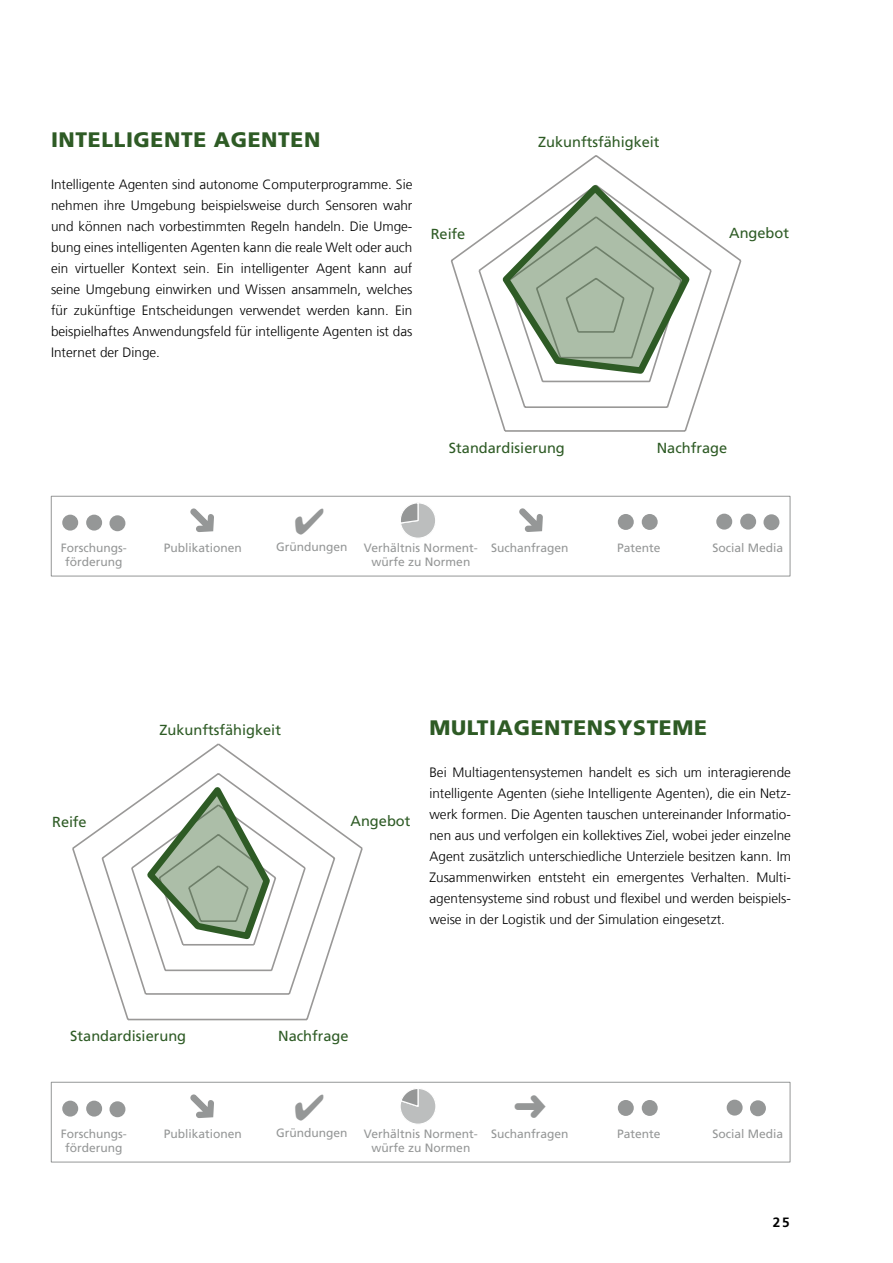
<style>
.page{position:relative;width:893px;height:1263px;background:#fff}
.page>*{position:absolute;margin:0;border:0;box-sizing:border-box;transform-origin:0 0}
.t1{font:900 21px "Frutiger LT Com";letter-spacing:.03em;color:#2e5b25}
.t2{font:14.55px "Frutiger LT Com";color:#2e5b25}
.t3{font:300 13.5px/21px "Frutiger LT Com";color:#000;text-align:justify}
.t4{font:700 13.5px "Frutiger LT Com";color:#000}
.t5{font:12px/14.4px "Frutiger LT Com";color:#959797;text-align:center}
</style>
<div class="page">
<svg style="left:451px;top:155px;width:291px;height:277px"></svg>
<svg style="left:498px;top:179px;width:196px;height:198px"></svg>
<svg style="left:72px;top:743px;width:291px;height:278px"></svg>
<svg style="left:142px;top:781px;width:132px;height:162px"></svg>
<svg style="left:401px;top:503px;width:34px;height:35px"></svg>
<div style="left:51px;top:496px;width:739px;height:80px;border:1px solid #959797"></div>
<div style="left:618px;top:514px;width:16px;height:16px;background:#959797;border-radius:50%"></div>
<div style="left:642px;top:514px;width:16px;height:16px;background:#959797;border-radius:50%"></div>
<div style="left:62px;top:515px;width:16px;height:16px;background:#959797;border-radius:50%"></div>
<div style="left:86px;top:515px;width:16px;height:16px;background:#959797;border-radius:50%"></div>
<div style="left:109px;top:515px;width:16px;height:16px;background:#959797;border-radius:50%"></div>
<div style="left:716px;top:514px;width:16px;height:16px;background:#959797;border-radius:50%"></div>
<div style="left:740px;top:514px;width:16px;height:16px;background:#959797;border-radius:50%"></div>
<div style="left:763px;top:514px;width:16px;height:16px;background:#959797;border-radius:50%"></div>
<svg style="left:400px;top:1089px;width:36px;height:35px"></svg>
<div style="left:51px;top:1082px;width:739px;height:80px;border:1px solid #959797"></div>
<div style="left:618px;top:1100px;width:16px;height:16px;background:#959797;border-radius:50%"></div>
<div style="left:642px;top:1100px;width:16px;height:16px;background:#959797;border-radius:50%"></div>
<div style="left:62px;top:1101px;width:16px;height:15px;background:#959797;border-radius:50%"></div>
<div style="left:86px;top:1101px;width:16px;height:15px;background:#959797;border-radius:50%"></div>
<div style="left:109px;top:1101px;width:16px;height:16px;background:#959797;border-radius:50%"></div>
<div style="left:727px;top:1100px;width:16px;height:15px;background:#959797;border-radius:50%"></div>
<div style="left:750px;top:1100px;width:16px;height:16px;background:#959797;border-radius:50%"></div>
<h1 class="t1" style="left:51px;top:127px;width:271px">INTELLIGENTE AGENTEN</h1>
<p class="t3" style="left:51px;top:174px;width:363px">Intelligente Agenten sind autonome Computerprogramme. Sie nehmen ihre Umgebung beispielsweise durch Sensoren wahr und können nach vorbestimmten Regeln handeln. Die Umge&shy;bung eines intelligenten Agenten kann die reale Welt oder auch ein virtueller Kontext sein. Ein intelligenter Agent kann auf seine Umgebung einwirken und Wissen ansammeln, welches für zukünftige Entscheidungen verwendet werden kann. Ein beispielhaftes Anwendungsfeld für intelligente Agenten ist das Internet der Dinge.</p>
<p class="t2" style="left:431px;top:225px;width:36px">Reife</p>
<p class="t2" style="left:538px;top:133px;width:123px">Zukunftsfähigkeit</p>
<p class="t2" style="left:729px;top:224px;width:61px">Angebot</p>
<p class="t2" style="left:449px;top:439px;width:117px">Standardisierung</p>
<p class="t2" style="left:657px;top:439px;width:72px">Nachfrage</p>
<p class="t5" style="left:61px;top:540px;width:68px">Forschungs&shy;förderung</p>
<p class="t5" style="left:164px;top:540px;width:80px">Publikationen</p>
<p class="t5" style="left:276px;top:539px;width:73px">Gründungen</p>
<p class="t5" style="left:364px;top:540px;width:115px">Verhältnis Norment&shy;würfe zu Normen</p>
<p class="t5" style="left:491px;top:540px;width:79px">Suchanfragen</p>
<p class="t5" style="left:617px;top:540px;width:45px">Patente</p>
<p class="t5" style="left:712px;top:540px;width:72px">Social Media</p>
<p class="t2" style="left:52px;top:813px;width:36px">Reife</p>
<p class="t2" style="left:159px;top:721px;width:123px">Zukunftsfähigkeit</p>
<p class="t2" style="left:351px;top:813px;width:61px">Angebot</p>
<h1 class="t1" style="left:429px;top:715px;width:279px">MULTIAGENTENSYSTEME</h1>
<p class="t3" style="left:429px;top:762px;width:363px">Bei Multiagentensystemen handelt es sich um interagierende intelligente Agenten (siehe Intelligente Agenten), die ein Netz&shy;werk formen. Die Agenten tauschen untereinander Informatio&shy;nen aus und verfolgen ein kollektives Ziel, wobei jeder einzelne Agent zusätzlich unterschiedliche Unterziele besitzen kann. Im Zusammenwirken entsteht ein emergentes Verhalten. Multi&shy;agentensysteme sind robust und flexibel und werden beispiels&shy;weise in der Logistik und der Simulation eingesetzt.</p>
<p class="t2" style="left:70px;top:1028px;width:117px">Standardisierung</p>
<p class="t2" style="left:278px;top:1028px;width:72px">Nachfrage</p>
<p class="t5" style="left:61px;top:1126px;width:68px">Forschungs&shy;förderung</p>
<p class="t5" style="left:164px;top:1126px;width:80px">Publikationen</p>
<p class="t5" style="left:276px;top:1125px;width:73px">Gründungen</p>
<p class="t5" style="left:364px;top:1126px;width:115px">Verhältnis Norment&shy;würfe zu Normen</p>
<p class="t5" style="left:491px;top:1126px;width:79px">Suchanfragen</p>
<p class="t5" style="left:617px;top:1126px;width:45px">Patente</p>
<p class="t5" style="left:712px;top:1126px;width:72px">Social Media</p>
<p class="t4" style="left:773px;top:1215px;width:18px">25</p>
</div>
